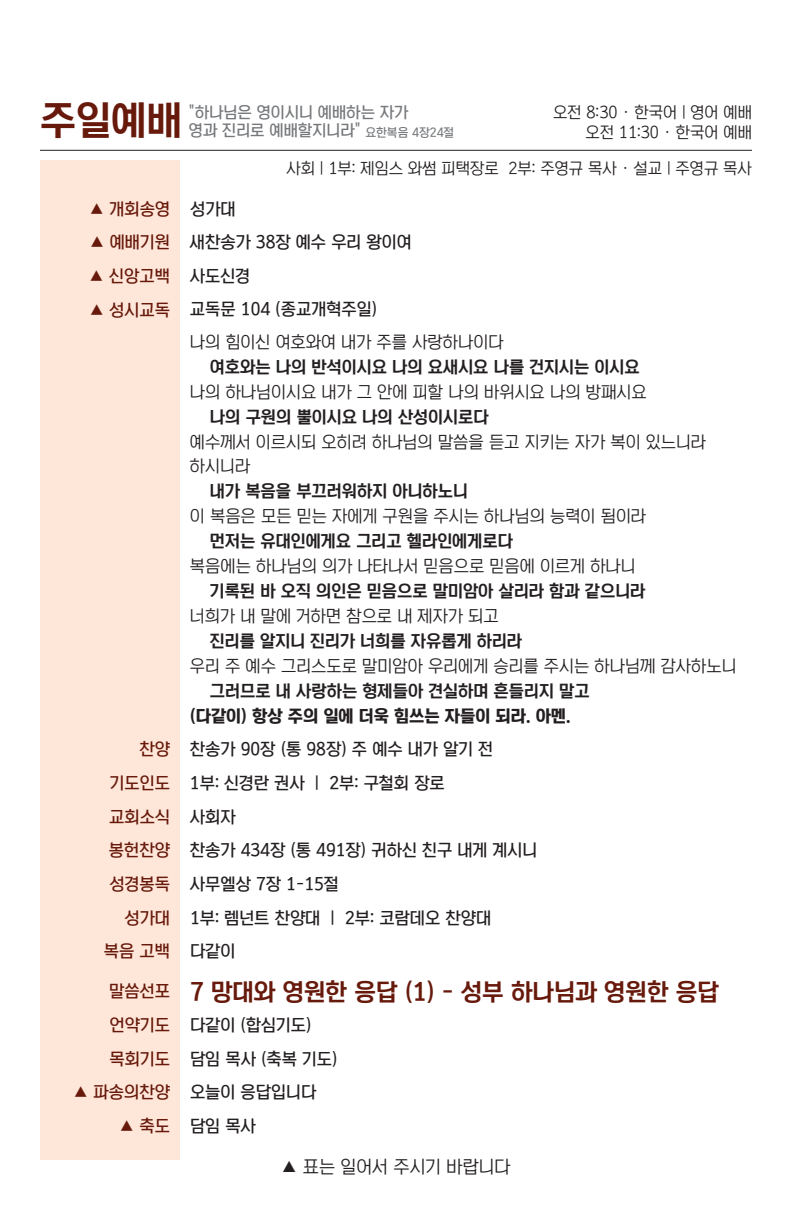
<style>
.page{position:relative;width:792px;height:1224px;background:#fff}
.page>*{position:absolute;margin:0;border:0;box-sizing:border-box;transform-origin:0 0}
.t1{font:40px "Korean TITGD3 R";color:#67190b}
.t2{font:24px "Korean TITGD3 R";color:#67190b}
.t3{font:18px "Korean TITGD1 R";color:#231f20}
.t4{font:17px/33.6px "Korean TITGD2 R";color:#231f20}
.t5{font:17px/24px "Korean TITGD1 R";color:#231f20}
.t6{font:17px "Korean TITGD3 R";color:#231f20}
.t7{font:17px "Korean TITGD2 R";color:#67190b}
.t8{font:17px "Korean TITGD4 R";color:#231f20}
.t9{font:16px "Korean TITGD1 R";color:#231f20}
.t10{font:16px "Korean TITGD2 R";color:#76787b}
.s1{font-size:12px}
.s2{color:#231f20}
.s3{color:#67190b}
.s4{font-family:"Korean TITGD2 R";font-size:17px}
</style>
<div class="page">
<div style="left:40px;top:160px;width:140px;height:1000px;background:#fee7d9"></div>
<hr style="left:40px;top:150px;width:712px;height:1px;background:#231f20">
<h1 class="t1" style="left:40px;top:99px;width:144px">주일예배</h1>
<p class="t10" style="left:189px;top:104px;width:221px">"하나님은 영이시니 예배하는 자가</p>
<p class="t9" style="left:553px;top:103px;width:200px">오전 8:30 · 한국어 | 영어 예배</p>
<p class="t10" style="left:189px;top:122px;width:267px">영과 진리로 예배할지니라" <span class="s1">요한복음 4장24절</span></p>
<p class="t9" style="left:586px;top:123px;width:168px">오전 11:30 · 한국어 예배</p>
<p class="t9" style="left:286px;top:159px;width:467px">사회 | 1부: 제임스 와썸 피택장로 2부: 주영규 목사 · 설교 | 주영규 목사</p>
<p class="t7" style="left:89px;top:200px;width:148px">▲ 개회송영 <span class="s2">성가대</span></p>
<p class="t4" style="left:89px;top:226px;width:324px"><span class="s3">▲ 예배기원</span> 새찬송가 38장 예수 우리 왕이여</p>
<p class="t7" style="left:89px;top:267px;width:163px">▲ 신앙고백 <span class="s2">사도신경</span></p>
<p class="t7" style="left:89px;top:300px;width:82px">▲ 성시교독</p>
<p class="t4" style="left:190px;top:293px;width:189px">교독문 104 (종교개혁주일)</p>
<p class="t5" style="left:190px;top:330px;width:315px">나의 힘이신 여호와여 내가 주를 사랑하나이다</p>
<p class="t6" style="left:210px;top:358px;width:431px">여호와는 나의 반석이시요 나의 요새시요 나를 건지시는 이시요</p>
<p class="t5" style="left:190px;top:380px;width:458px">나의 하나님이시요 내가 그 안에 피할 나의 바위시요 나의 방패시요</p>
<p class="t6" style="left:210px;top:408px;width:280px">나의 구원의 뿔이시요 나의 산성이시로다</p>
<p class="t5" style="left:190px;top:430px;width:518px">예수께서 이르시되 오히려 하나님의 말씀을 듣고 지키는 자가 복이 있느니라 하시니라</p>
<p class="t6" style="left:210px;top:482px;width:260px">내가 복음을 부끄러워하지 아니하노니</p>
<p class="t5" style="left:190px;top:504px;width:458px">이 복음은 모든 믿는 자에게 구원을 주시는 하나님의 능력이 됨이라</p>
<p class="t6" style="left:210px;top:532px;width:305px">먼저는 유대인에게요 그리고 헬라인에게로다</p>
<p class="t5" style="left:190px;top:554px;width:447px">복음에는 하나님의 의가 나타나서 믿음으로 믿음에 이르게 하나니</p>
<p class="t6" style="left:210px;top:582px;width:437px">기록된 바 오직 의인은 믿음으로 말미암아 살리라 함과 같으니라</p>
<p class="t5" style="left:190px;top:604px;width:310px">너희가 내 말에 거하면 참으로 내 제자가 되고</p>
<p class="t6" style="left:210px;top:632px;width:314px">진리를 알지니 진리가 너희를 자유롭게 하리라</p>
<p class="t5" style="left:190px;top:654px;width:548px">우리 주 예수 그리스도로 말미암아 우리에게 승리를 주시는 하나님께 감사하노니</p>
<p class="t6" style="left:210px;top:682px;width:381px">그러므로 내 사랑하는 형제들아 견실하며 흔들리지 말고</p>
<p class="t8" style="left:190px;top:707px;width:382px">(다같이) 항상 주의 일에 더욱 힘쓰는 자들이 되라. 아멘.</p>
<p class="t4" style="left:139px;top:733px;width:355px"><span class="s3">찬양</span> 찬송가 90장 (통 98장) 주 예수 내가 알기 전</p>
<p class="t4" style="left:110px;top:766px;width:337px"><span class="s3">기도인도</span> 1부: 신경란 권사 | 2부: 구철회 장로</p>
<p class="t7" style="left:109px;top:807px;width:128px">교회소식 <span class="s2">사회자</span></p>
<p class="t4" style="left:109px;top:833px;width:430px"><span class="s3">봉헌찬양</span> 찬송가 434장 (통 491장) 귀하신 친구 내게 계시니</p>
<p class="t4" style="left:110px;top:867px;width:230px"><span class="s3">성경봉독</span> 사무엘상 7장 1-15절</p>
<p class="t4" style="left:125px;top:901px;width:368px"><span class="s3">성가대</span> 1부: 렘넌트 찬양대 | 2부: 코람데오 찬양대</p>
<p class="t7" style="left:104px;top:942px;width:133px">복음 고백 <span class="s2">다같이</span></p>
<h2 class="t2" style="left:109px;top:979px;width:611px"><span class="s4">말씀선포</span> 7 망대와 영원한 응답 (1) - 성부 하나님과 영원한 응답</h2>
<p class="t4" style="left:109px;top:1009px;width:230px"><span class="s3">언약기도</span> 다같이 (합심기도) <span class="s3">목회기도</span> 담임 목사 (축복 기도)</p>
<p class="t4" style="left:73px;top:1076px;width:245px"><span class="s3">▲ 파송의찬양</span> 오늘이 응답입니다</p>
<p class="t4" style="left:119px;top:1109px;width:138px"><span class="s3">▲ 축도</span> 담임 목사</p>
<p class="t3" style="left:281px;top:1157px;width:231px">▲ 표는 일어서 주시기 바랍니다</p>
</div>
